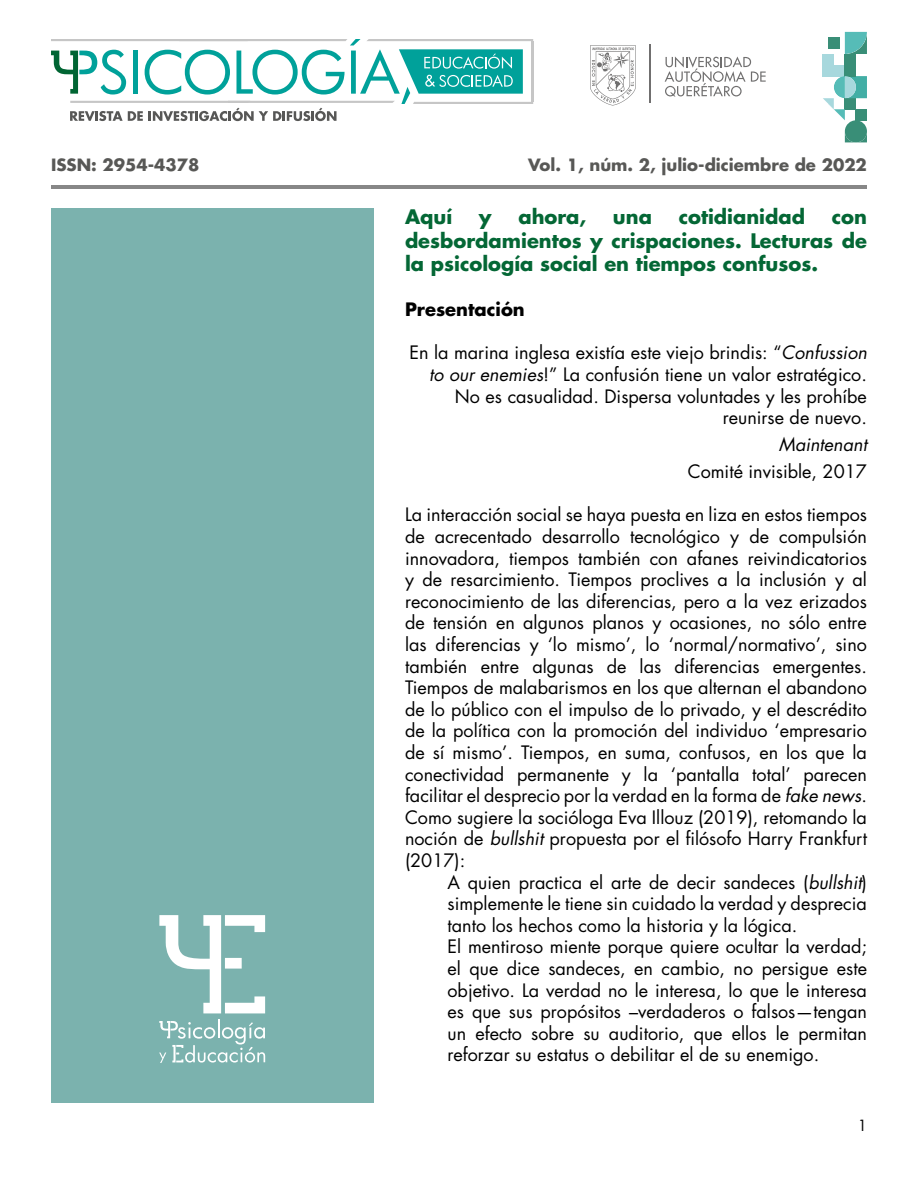
<style>
.page{position:relative;width:918px;height:1188px;background:#fff}
.page>*{position:absolute;margin:0;border:0;box-sizing:border-box;transform-origin:0 0}
.t1{font:700 19.5px/23.4px "Futura Std";color:#046735;text-align:justify}
.t2{font:18px/21.6px "Futura Std";color:#000;text-align:right}
.t3{font:700 18px "Futura Std";color:#000}
.t4{font:italic 18px "Futura Std";color:#000}
.t5{font:700 16.5px "Futura Std";color:#585856}
.t6{font:15px "Futura Std";color:#000}
.s1{font-style:italic}
</style>
<div class="page">
<svg style="left:51px;top:39px;width:482px;height:82px"></svg>
<svg style="left:590px;top:45px;width:46px;height:61px"></svg>
<svg style="left:665px;top:56px;width:101px;height:40px"></svg>
<hr style="left:649px;top:44px;width:2px;height:59px;background:#706f6f">
<div style="left:823px;top:54px;width:11px;height:11px;background:#a7d8dd"></div>
<div style="left:845px;top:54px;width:11px;height:22px;background:#398e77"></div>
<svg style="left:828px;top:32px;width:39px;height:22px"></svg>
<svg style="left:823px;top:65px;width:44px;height:77px"></svg>
<hr style="left:51px;top:185px;width:816px;height:4px;background:#878787">
<div style="left:51px;top:208px;width:322px;height:895px;background:#7bb2ae"></div>
<svg style="left:159px;top:915px;width:106px;height:98px"></svg>
<svg style="left:159px;top:1019px;width:106px;height:44px"></svg>
<p class="t5" style="left:51px;top:154px;width:150px">ISSN: 2954-4378</p>
<p class="t5" style="left:528px;top:154px;width:340px">Vol. 1, núm. 2, julio-diciembre de 2022</p>
<p class="t1" style="left:405px;top:205px;width:49px">Aquí</p>
<p class="t1" style="left:479px;top:205px;width:14px">y</p>
<p class="t1" style="left:518px;top:205px;width:69px">ahora,</p>
<p class="t1" style="left:613px;top:205px;width:41px">una</p>
<p class="t1" style="left:679px;top:205px;width:128px">cotidianidad</p>
<p class="t1" style="left:405px;top:205px;width:463px;text-indent:427px">con desbordamientos y crispaciones. Lecturas de la psicología social en tiempos confusos.</p>
<p class="t3" style="left:405px;top:298px;width:121px">Presentación</p>
<p class="t2" style="left:409px;top:342px;width:459px">En la marina inglesa existía este viejo brindis: “<span class="s1">Confussion to our enemies</span>!” La confusión tiene un valor estratégico.<br>No es casualidad. Dispersa voluntades y les prohíbe reunirse de nuevo.</p>
<p class="t4" style="left:779px;top:433px;width:90px">Maintenant</p>
<p class="t2" style="left:688px;top:461px;width:181px">Comité invisible, 2017</p>
<p class="t2" style="left:405px;top:504px;width:464px;text-align:justify">La interacción social se haya puesta en liza en estos tiempos de acrecentado desarrollo tecnológico y de compulsión innovadora, tiempos también con afanes reivindicatorios y de resarcimiento. Tiempos proclives a la inclusión y al reconocimiento de las diferencias, pero a la vez erizados de tensión en algunos planos y ocasiones, no sólo entre las diferencias y ‘lo mismo’, lo ‘normal/normativo’, sino también entre algunas de las diferencias emergentes.<br>Tiempos de malabarismos en los que alternan el abandono de lo público con el impulso de lo privado, y el descrédito de la política con la promoción del individuo ‘empresario de sí mismo’. Tiempos, en suma, confusos, en los que la conectividad permanente y la ‘pantalla total’ parecen facilitar el desprecio por la verdad en la forma de <span class="s1">fake news</span>.<br>Como sugiere la socióloga Eva Illouz (2019), retomando la noción de <span class="s1">bullshit</span> propuesta por el filósofo Harry Frankfurt (2017):</p>
<p class="t2" style="left:448px;top:871px;width:421px;text-align:left">A quien practica el arte de decir sandeces (<span class="s1">bullshit</span>) simplemente le tiene sin cuidado la verdad y desprecia tanto los hechos como la historia y la lógica.<br>El mentiroso miente porque quiere ocultar la verdad; el que dice sandeces, en cambio, no persigue este objetivo. La verdad no le interesa, lo que le interesa es que sus propósitos –verdaderos o falsos—tengan un efecto sobre su auditorio, que ellos le permitan reforzar su estatus o debilitar el de su enemigo.</p>
<p class="t6" style="left:858px;top:1116px;width:11px">1</p>
</div>
